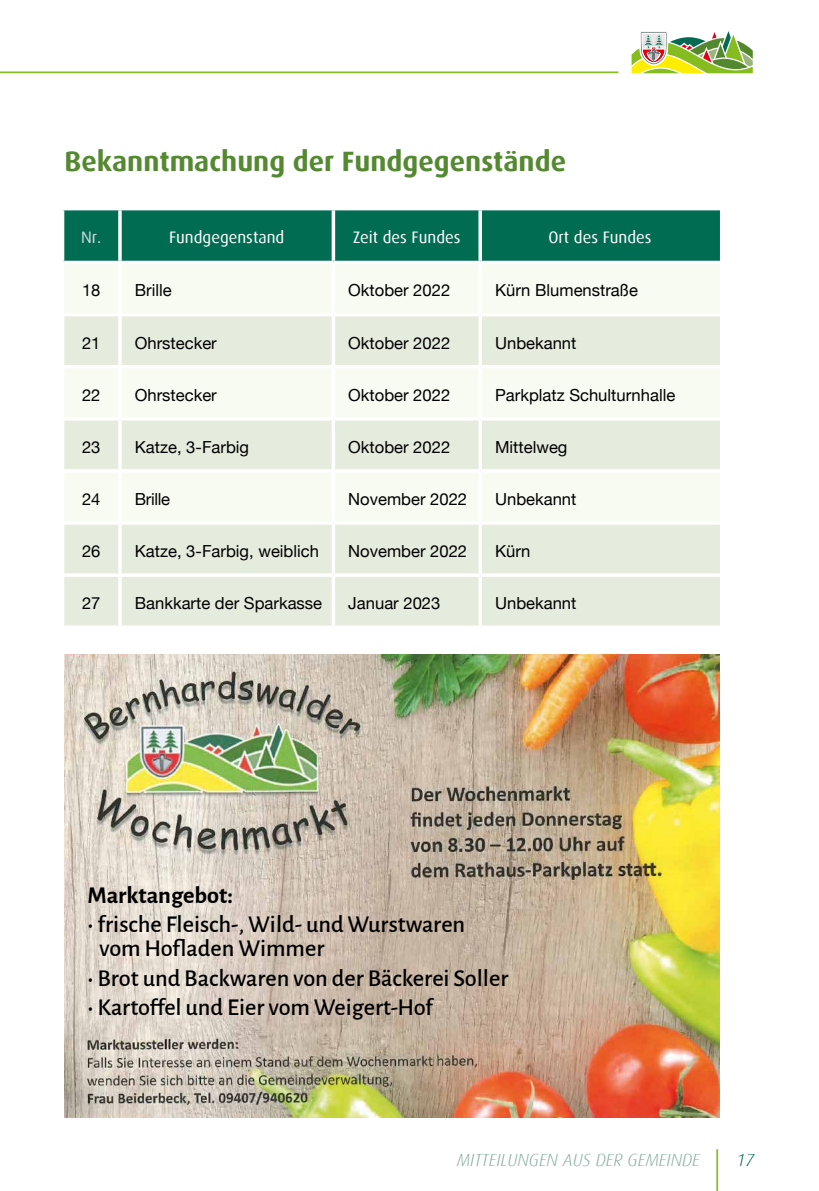
<style>
.page{position:relative;width:819px;height:1191px;background:#fff}
.page>*{position:absolute;margin:0;border:0;box-sizing:border-box;transform-origin:0 0}
.t1{font:700 28px "Dax";color:#548931}
.t2{font:500 24.32px/24.2px "Alegreya Sans";color:#000}
.t3{font:700 24.32px "Alegreya Sans";letter-spacing:-.005em;color:#000}
.t4{font:italic 300 17.5px "Dax";color:#84ac9f}
.t5{font:italic 300 17.5px "Dax";color:#006c52}
.t6{font:16.62px "Helvetica Neue";color:#000}
.t7{font:16.62px "Dax";color:#fff}
.t8{font:16.62px "Dax";color:#d7dcde}
</style>
<div class="page">
<img style="left:65px;top:654px;width:655px;height:463px">
<hr style="left:716px;top:1149px;width:2px;height:42px;background:#88bd21">
<svg style="left:631px;top:31px;width:122px;height:43px"></svg>
<svg style="left:0;top:71px;width:619px;height:3px;background:#b9d87d"></svg>
<div style="left:64px;top:210px;width:656px;height:51px;background:#006c52"></div>
<div style="left:65px;top:265px;width:655px;height:48px;background:#f8fbf2"></div>
<svg style="left:64px;top:316px;width:656px;height:309px;fill:#e5ebdd"></svg>
<svg style="left:118px;top:210px;width:4px;height:51px"></svg>
<svg style="left:331px;top:210px;width:4px;height:51px"></svg>
<svg style="left:478px;top:210px;width:4px;height:51px"></svg>
<hr style="left:118px;top:264px;width:4px;height:49px;background:#fff">
<hr style="left:331px;top:264px;width:4px;height:49px;background:#fff">
<hr style="left:478px;top:264px;width:4px;height:49px;background:#fff">
<hr style="left:118px;top:316px;width:4px;height:49px;background:#f9faf7">
<svg style="left:331px;top:316px;width:4px;height:49px"></svg>
<svg style="left:478px;top:316px;width:4px;height:49px"></svg>
<hr style="left:118px;top:368px;width:4px;height:49px;background:#fff">
<hr style="left:331px;top:368px;width:4px;height:49px;background:#fff">
<hr style="left:478px;top:368px;width:4px;height:49px;background:#fff">
<hr style="left:61px;top:417px;width:59px;height:3px;background:#fff">
<hr style="left:120px;top:417px;width:213px;height:3px;background:#fff">
<hr style="left:118px;top:420px;width:4px;height:49px;background:#f9faf7">
<hr style="left:333px;top:417px;width:147px;height:3px;background:#fff">
<svg style="left:331px;top:420px;width:4px;height:49px"></svg>
<hr style="left:480px;top:417px;width:240px;height:3px;background:#fff">
<svg style="left:478px;top:420px;width:4px;height:49px"></svg>
<hr style="left:118px;top:472px;width:4px;height:49px;background:#fff">
<hr style="left:331px;top:472px;width:4px;height:49px;background:#fff">
<hr style="left:478px;top:472px;width:4px;height:49px;background:#fff">
<hr style="left:118px;top:525px;width:4px;height:48px;background:#fff">
<svg style="left:331px;top:525px;width:4px;height:48px"></svg>
<svg style="left:478px;top:525px;width:4px;height:48px"></svg>
<hr style="left:118px;top:577px;width:4px;height:48px;background:#fff">
<svg style="left:331px;top:577px;width:4px;height:48px"></svg>
<svg style="left:478px;top:577px;width:4px;height:48px"></svg>
<hr style="left:61px;top:365px;width:59px;height:3px;background:#fff">
<hr style="left:120px;top:365px;width:213px;height:3px;background:#fff">
<hr style="left:333px;top:365px;width:147px;height:3px;background:#fff">
<hr style="left:480px;top:365px;width:240px;height:3px;background:#fff">
<hr style="left:61px;top:469px;width:59px;height:3px;background:#fff">
<hr style="left:120px;top:469px;width:213px;height:3px;background:#fff">
<hr style="left:333px;top:469px;width:147px;height:3px;background:#fff">
<hr style="left:480px;top:469px;width:240px;height:3px;background:#fff">
<hr style="left:61px;top:521px;width:59px;height:4px;background:#fff">
<hr style="left:120px;top:521px;width:213px;height:4px;background:#fff">
<hr style="left:333px;top:521px;width:147px;height:4px;background:#fff">
<hr style="left:480px;top:521px;width:240px;height:4px;background:#fff">
<svg style="left:64px;top:573px;width:56px;height:4px"></svg>
<hr style="left:120px;top:573px;width:213px;height:4px;background:#fff">
<hr style="left:333px;top:573px;width:147px;height:4px;background:#fff">
<hr style="left:480px;top:573px;width:240px;height:4px;background:#fff">
<svg style="left:64px;top:625px;width:55px;height:1px"></svg>
<svg style="left:121px;top:625px;width:211px;height:1px"></svg>
<svg style="left:333px;top:625px;width:146px;height:1px"></svg>
<svg style="left:482px;top:625px;width:238px;height:1px"></svg>
<h1 class="t1" style="left:64px;top:145px;width:503px">Bekanntmachung der Fundgegenstände</h1>
<p class="t8" style="left:81px;top:228px;width:22px">Nr.</p>
<p class="t7" style="left:169px;top:228px;width:117px">Fundgegenstand</p>
<p class="t7" style="left:353px;top:228px;width:109px">Zeit des Fundes</p>
<p class="t7" style="left:548px;top:228px;width:105px">Ort des Fundes</p>
<p class="t6" style="left:82px;top:278px;width:20px">18</p>
<p class="t6" style="left:135px;top:278px;width:38px">Brille</p>
<p class="t6" style="left:348px;top:278px;width:103px">Oktober 2022</p>
<p class="t6" style="left:495px;top:278px;width:144px">Kürn Blumenstraße</p>
<p class="t6" style="left:82px;top:331px;width:20px">21</p>
<p class="t6" style="left:135px;top:331px;width:83px">Ohrstecker</p>
<p class="t6" style="left:348px;top:331px;width:103px">Oktober 2022</p>
<p class="t6" style="left:495px;top:331px;width:83px">Unbekannt</p>
<p class="t6" style="left:82px;top:383px;width:20px">22</p>
<p class="t6" style="left:135px;top:383px;width:83px">Ohrstecker</p>
<p class="t6" style="left:348px;top:383px;width:103px">Oktober 2022</p>
<p class="t6" style="left:495px;top:383px;width:182px">Parkplatz Schulturnhalle</p>
<p class="t6" style="left:82px;top:435px;width:20px">23</p>
<p class="t6" style="left:135px;top:435px;width:116px">Katze, 3-Farbig</p>
<p class="t6" style="left:348px;top:435px;width:103px">Oktober 2022</p>
<p class="t6" style="left:495px;top:435px;width:74px">Mittelweg</p>
<p class="t6" style="left:82px;top:487px;width:20px">24</p>
<p class="t6" style="left:135px;top:487px;width:37px">Brille</p>
<p class="t6" style="left:348px;top:487px;width:120px">November 2022</p>
<p class="t6" style="left:495px;top:487px;width:83px">Unbekannt</p>
<p class="t6" style="left:82px;top:539px;width:20px">26</p>
<p class="t6" style="left:135px;top:539px;width:186px">Katze, 3-Farbig, weiblich</p>
<p class="t6" style="left:348px;top:539px;width:120px">November 2022</p>
<p class="t6" style="left:495px;top:539px;width:37px">Kürn</p>
<p class="t6" style="left:82px;top:591px;width:20px">27</p>
<p class="t6" style="left:135px;top:591px;width:189px">Bankkarte der Sparkasse</p>
<p class="t6" style="left:348px;top:591px;width:94px">Januar 2023</p>
<p class="t6" style="left:495px;top:591px;width:83px">Unbekannt</p>
<h2 class="t3" style="left:88px;top:877px;width:147px">Marktangebot:</h2>
<h2 class="t2" style="left:99px;top:910px;width:367px;text-indent:-12px">• frische Fleisch-, Wild- und Wurstwaren vom Hofladen Wimmer</h2>
<h2 class="t2" style="left:88px;top:964px;width:422px">• Brot und Backwaren von der Bäckerei Soller</h2>
<h2 class="t2" style="left:88px;top:993px;width:347px">• Kartoffel und Eier vom Weigert-Hof</h2>
<p class="t4" style="left:456px;top:1150px;width:245px">MITTEILUNGEN AUS DER GEMEINDE</p>
<p class="t5" style="left:736px;top:1150px;width:19px">17</p>
</div>
